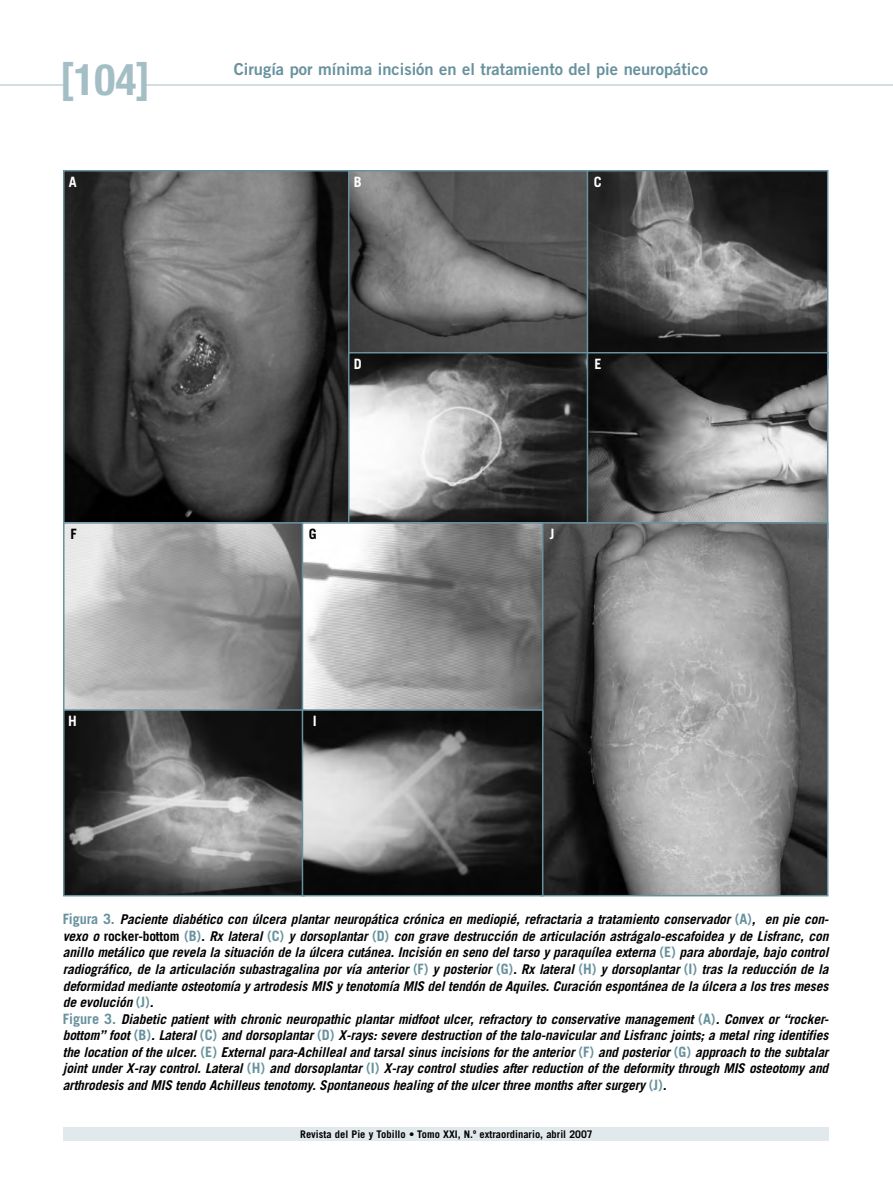
<style>
.page{position:relative;width:893px;height:1191px;background:#fff}
.page>*{position:absolute;margin:0;border:0;box-sizing:border-box;transform-origin:0 0}
.t1{font:700 condensed 43.5px "Helvetica Neue";color:#a4bec5}
.t2{font:16.5px "Trade Gothic Bold Two";color:#67929e}
.texto_general{font:700 14.25px "Trade Gothic";color:#fff}
.texto_general-2{font:700 14.25px "Trade Gothic";color:#000}
.PIES_DE_FOTO{font:italic 700 13.5px/16.5px "Trade Gothic";letter-spacing:-.01em;color:#000;text-align:justify}
.PIES_DE_FOTO-Inglés{font:italic 700 13.5px/16.5px "Trade Gothic";letter-spacing:-.01em;color:#000;text-align:justify}
.t3{font:700 10.5px "Trade Gothic";color:#000}
.s1{font-style:normal;font-size:14.25px;color:#67929e}
.s2{font-style:normal}
</style>
<div class="page">
<hr style="left:145px;top:85px;width:748px;height:1px;background:#a4bec5">
<hr style="left:0;top:85px;width:64px;height:1px;background:#a4bec5">
<div style="left:64px;top:1127px;width:765px;height:13px;background:#e1e9ec"></div>
<img style="left:66px;top:173px;width:282px;height:349px">
<img style="left:351px;top:173px;width:236px;height:179px">
<div style="left:348px;top:170px;width:242px;height:199px;border:2px solid #67929e"></div>
<img style="left:590px;top:173px;width:235px;height:179px">
<div style="left:587px;top:170px;width:241px;height:199px;border:2px solid #67929e"></div>
<img style="left:351px;top:355px;width:236px;height:167px">
<div style="left:348px;top:352px;width:242px;height:187px;border:2px solid #67929e"></div>
<img style="left:590px;top:355px;width:235px;height:167px">
<div style="left:587px;top:352px;width:241px;height:187px;border:2px solid #67929e"></div>
<img style="left:544px;top:525px;width:281px;height:368px">
<div style="left:541px;top:522px;width:287px;height:374px;border:2px solid #67929e"></div>
<img style="left:66px;top:525px;width:236px;height:184px">
<div style="left:63px;top:522px;width:242px;height:204px;border:2px solid #67929e"></div>
<img style="left:305px;top:525px;width:235px;height:368px">
<div style="left:302px;top:522px;width:241px;height:204px;border:2px solid #67929e"></div>
<img style="left:66px;top:712px;width:236px;height:181px">
<div style="left:63px;top:709px;width:242px;height:187px;border:2px solid #67929e"></div>
<div style="left:302px;top:709px;width:241px;height:187px;border:2px solid #67929e"></div>
<h1 class="t1" style="left:60px;top:53px;width:92px">[104]</h1>
<p class="t2" style="left:234px;top:59px;width:476px">Cirugía por mínima incisión en el tratamiento del pie neuropático</p>
<p class="texto_general" style="left:69px;top:173px;width:9px">A</p>
<p class="texto_general" style="left:354px;top:173px;width:9px">B</p>
<p class="texto_general" style="left:594px;top:173px;width:9px">C</p>
<p class="texto_general" style="left:354px;top:355px;width:9px">D</p>
<p class="texto_general" style="left:595px;top:355px;width:9px">E</p>
<p class="texto_general-2" style="left:70px;top:525px;width:8px">F</p>
<p class="texto_general-2" style="left:309px;top:525px;width:9px">G</p>
<p class="texto_general" style="left:550px;top:525px;width:6px">J</p>
<p class="texto_general" style="left:68px;top:712px;width:10px">H</p>
<p class="texto_general" style="left:313px;top:712px;width:5px">I</p>
<p class="PIES_DE_FOTO" style="left:63px;top:911px;width:767px"><span class="s1">Figura 3.</span> Paciente diabético con úlcera plantar neuropática crónica en mediopié, refractaria a tratamiento conservador <span class="s1">(A)</span>, en pie con&shy;vexo o <span class="s2">rocker-bottom</span> <span class="s1">(B)</span>. Rx lateral <span class="s1">(C)</span> y dorsoplantar <span class="s1">(D)</span> con grave destrucción de articulación astrágalo-escafoidea y de Lisfranc, con anillo metálico que revela la situación de la úlcera cutánea. Incisión en seno del tarso y paraquílea externa <span class="s1">(E)</span> para abordaje, bajo control radiográfico, de la articulación subastragalina por vía anterior <span class="s1">(F)</span> y posterior <span class="s1">(G)</span>. Rx lateral <span class="s1">(H)</span> y dorsoplantar <span class="s1">(I)</span> tras la reducción de la deformidad mediante osteotomía y artrodesis MIS y tenotomía MIS del tendón de Aquiles. Curación espontánea de la úlcera a los tres meses de evolución <span class="s1">(J)</span>.</p>
<p class="PIES_DE_FOTO-Inglés" style="left:63px;top:1010px;width:767px"><span class="s1">Figure 3.</span> Diabetic patient with chronic neuropathic plantar midfoot ulcer, refractory to conservative management <span class="s1">(A)</span>. Convex or “rocker&shy;bottom” foot <span class="s1">(B)</span>. Lateral <span class="s1">(C)</span> and dorsoplantar <span class="s1">(D)</span> X-rays: severe destruction of the talo-navicular and Lisfranc joints; a metal ring identifies the location of the ulcer. <span class="s1">(E)</span> External para-Achilleal and tarsal sinus incisions for the anterior <span class="s1">(F)</span> and posterior <span class="s1">(G)</span> approach to the subtalar joint under X-ray control. Lateral <span class="s1">(H)</span> and dorsoplantar <span class="s1">(I)</span> X-ray control studies after reduction of the deformity through MIS osteotomy and arthrodesis and MIS tendo Achilleus tenotomy. Spontaneous healing of the ulcer three months after surgery <span class="s1">(J)</span>.</p>
<p class="t3" style="left:300px;top:1127px;width:294px">Revista del Pie y Tobillo • Tomo XXI, N.º extraordinario, abril 2007</p>
</div>
